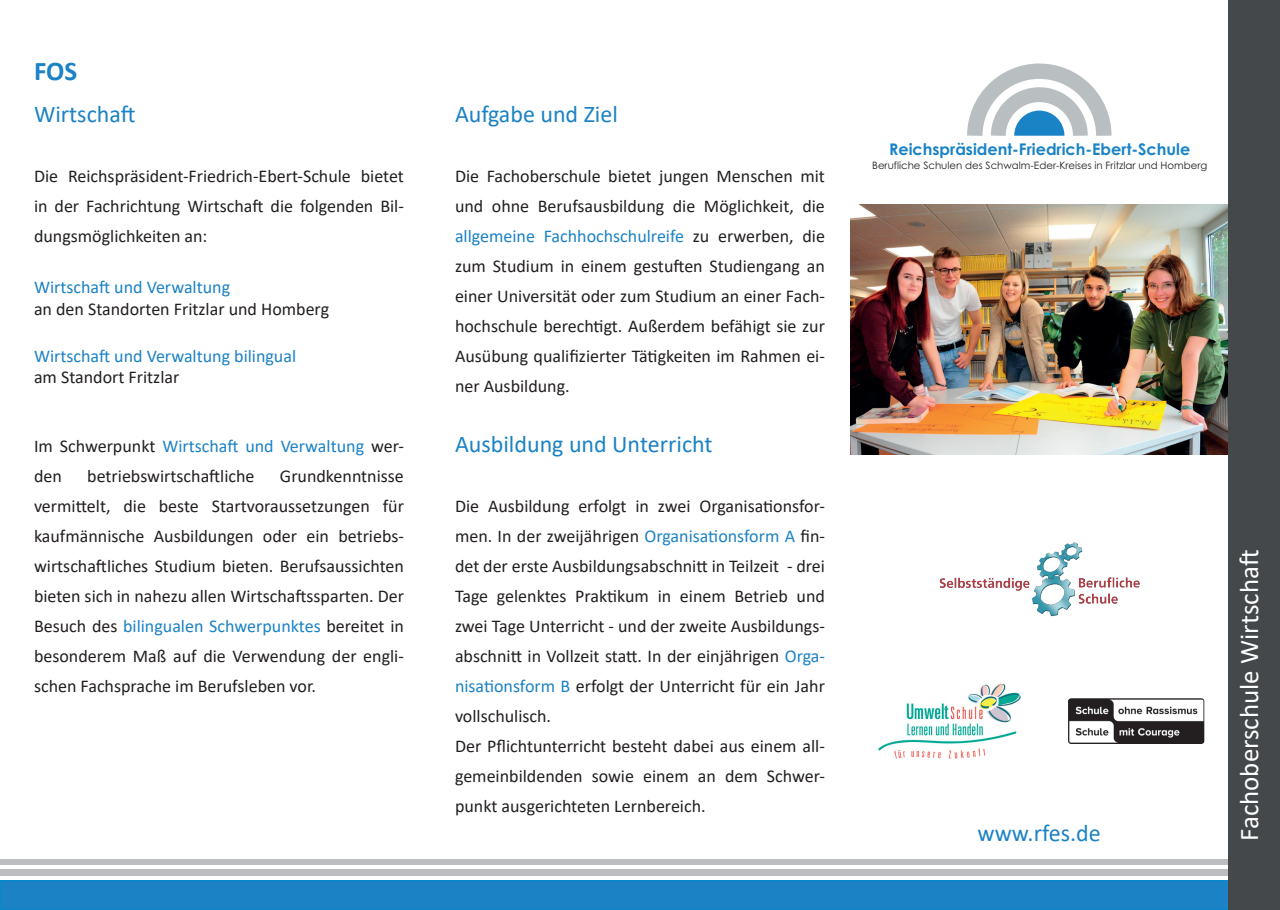
<style>
.page{position:relative;width:1280px;height:910px;background:#fff}
.page>*{position:absolute;margin:0;border:0;box-sizing:border-box;transform-origin:0 0}
.t1{font:27px "Calibri";color:#fff}
.t2{font:700 27px "Calibri";color:#1b82c5}
.t3{font:24px "Calibri";color:#1b82c5}
.t4{font:18px/30px "Calibri";color:#231f20;text-align:justify}
.t5{font:18px/30px "Calibri";color:#1b82c5}
.t6{font:700 16.05px "Century Gothic";color:#1983c6}
.t7{font:10.2px "Century Gothic";color:#231f20}
.s1{color:#231f20}
.s2{color:#1b82c5}
</style>
<div class="page">
<img style="left:850px;top:204px;width:379px;height:251px">
<div style="left:0;top:869px;width:1229px;height:7px;background:#bcbdc0"></div>
<div style="left:0;top:859px;width:1229px;height:6px;background:#bcbdc0"></div>
<div style="left:0;top:881px;width:1228px;height:29px;background:#1b82c5"></div>
<div style="left:0;top:880px;width:1229px;height:30px;border:1px solid #008acf"></div>
<img style="left:939px;top:542px;width:201px;height:75px">
<img style="left:878px;top:683px;width:143px;height:76px">
<img style="left:1068px;top:698px;width:136px;height:46px">
<div style="left:1229px;top:0;width:51px;height:910px;background:#45484a"></div>
<svg style="left:967px;top:63px;width:145px;height:73px"></svg>
<h1 class="t2" style="left:34px;top:52px;width:45px">FOS</h1>
<h2 class="t3" style="left:34px;top:97px;width:103px">Wirtschaft</h2>
<h2 class="t3" style="left:455px;top:97px;width:164px">Aufgabe und Ziel</h2>
<p class="t4" style="left:34px;top:160px;width:371px">Die Reichspräsident-Friedrich-Ebert-Schule bietet in der Fachrichtung Wirtschaft die folgenden Bil&shy;dungsmöglichkeiten an:</p>
<p class="t5" style="left:34px;top:272px;width:198px">Wirtschaft und Verwaltung</p>
<p class="t4" style="left:34px;top:294px;width:297px">an den Standorten Fritzlar und Homberg</p>
<p class="t5" style="left:34px;top:340px;width:264px">Wirtschaft und Verwaltung bilingual</p>
<p class="t4" style="left:34px;top:362px;width:147px">am Standort Fritzlar</p>
<p class="t5" style="left:34px;top:430px;width:371px"><span class="s1">Im Schwerpunkt</span> Wirtschaft und Verwaltung <span class="s1">wer&shy;den</span></p>
<p class="t4" style="left:87px;top:460px;width:169px">betriebswirtschaftliche</p>
<p class="t4" style="left:34px;top:460px;width:371px;text-indent:246px">Grundkenntnisse vermittelt, die beste Startvoraussetzungen für kaufmännische Ausbildungen oder ein betriebs&shy;wirtschaftliches Studium bieten. Berufsaussichten bieten sich in nahezu allen Wirtschaftssparten. Der Besuch des <span class="s2">bilingualen Schwerpunktes</span> bereitet in besonderem Maß auf die Verwendung der engli&shy;schen Fachsprache im Berufsleben vor.</p>
<p class="t4" style="left:455px;top:160px;width:371px">Die Fachoberschule bietet jungen Menschen mit und ohne Berufsausbildung die Möglichkeit, die <span class="s2">allgemeine Fachhochschulreife</span> zu erwerben, die zum Studium in einem gestuften Studiengang an einer Universität oder zum Studium an einer Fach&shy;hochschule berechtigt. Außerdem befähigt sie zur Ausübung qualifizierter Tätigkeiten im Rahmen ei&shy;ner Ausbildung.</p>
<h2 class="t3" style="left:455px;top:427px;width:259px">Ausbildung und Unterricht</h2>
<p class="t4" style="left:455px;top:490px;width:371px;text-align:left">Die Ausbildung erfolgt in zwei Organisationsfor&shy;men. In der zweijährigen <span class="s2">Organisationsform A</span> fin&shy;det der erste Ausbildungsabschnitt in Teilzeit - drei Tage gelenktes Praktikum in einem Betrieb und zwei Tage Unterricht - und der zweite Ausbildungs&shy;abschnitt in Vollzeit statt. In der einjährigen <span class="s2">Orga&shy;nisationsform B</span> erfolgt der Unterricht für ein Jahr vollschulisch.<br>Der Pflichtunterricht besteht dabei aus einem all&shy;gemeinbildenden sowie einem an dem Schwer&shy;punkt ausgerichteten Lernbereich.</p>
<p class="t6" style="left:889px;top:137px;width:303px">Reichspräsident-Friedrich-Ebert-Schule</p>
<p class="t7" style="left:872px;top:159px;width:337px">Berufliche Schulen des Schwalm-Eder-Kreises in Fritzlar und Homberg</p>
<h2 class="t3" style="left:977px;top:817px;width:125px">www.rfes.de</h2>
<h1 class="t1" style="left:1230px;top:841px;width:293px;rotate:-90deg">Fachoberschule Wirtschaft</h1>
</div>
